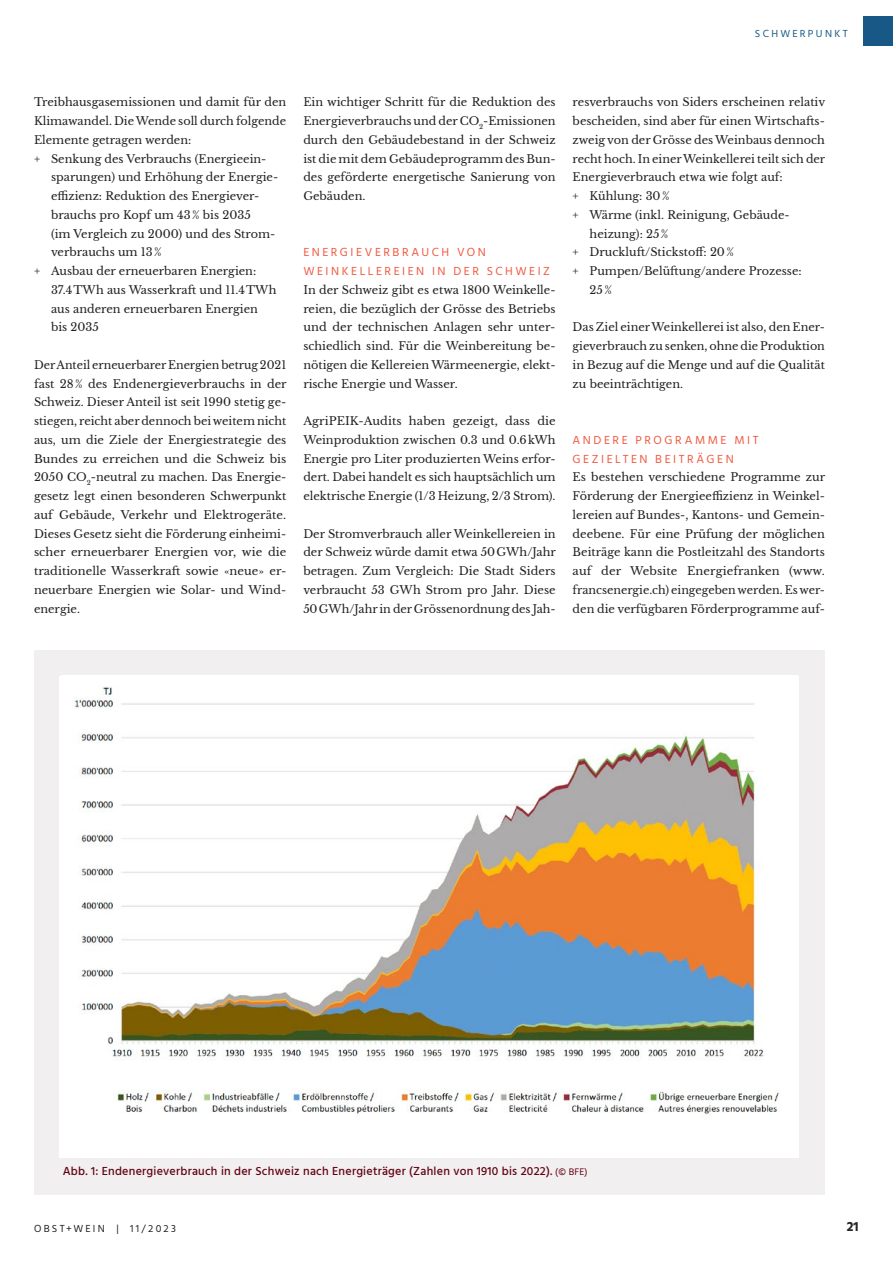
<style>
.page{position:relative;width:893px;height:1263px;background:#fff}
.page>*{position:absolute;margin:0;border:0;box-sizing:border-box;transform-origin:0 0}
.t1{font:700 13.5px "Hind";color:#282526}
.t2{font:500 12px "Hind";letter-spacing:.02em;color:#620012}
.t3{font:12px/18.8px "Hind";letter-spacing:.21em;color:#f0593e}
.t4{font:11.25px/18.8px "Libre Baskerville";color:#231f20;text-align:justify}
.t5{font:10.5px "Hind";letter-spacing:.215em;color:#231f20}
.t6{font:10.5px "Hind";letter-spacing:.215em;color:#175887}
.s1{font-weight:400;font-size:9.75px}
</style>
<div class="page">
<div style="left:863px;top:16px;width:30px;height:30px;background:#175887"></div>
<div style="left:34px;top:650px;width:791px;height:545px;background:#f1efef"></div>
<div style="left:60px;top:676px;width:739px;height:481px;background:#fff"></div>
<img style="left:74px;top:686px;width:705px;height:428px">
<p class="t6" style="left:755px;top:27px;width:95px">SCHWERPUNKT</p>
<p class="t4" style="left:34px;top:93px;width:254px;text-align:left">Treibhausgasemissionen und damit für den Klimawandel. Die Wende soll durch folgende Elemente getragen werden:<br>+ Senkung des Verbrauchs (Energieein-</p>
<p class="t4" style="left:51px;top:168px;width:229px">sparungen) und Erhöhung der Energie-</p>
<p class="t4" style="left:51px;top:187px;width:210px">effizienz: Reduktion des Energiever-</p>
<p class="t4" style="left:51px;top:206px;width:201px">brauchs pro Kopf um 43% bis 2035</p>
<p class="t4" style="left:51px;top:224px;width:226px">(im Vergleich zu 2000) und des Strom-</p>
<p class="t4" style="left:51px;top:243px;width:112px">verbrauchs um 13%</p>
<p class="t4" style="left:34px;top:262px;width:224px">+ Ausbau der erneuerbaren Energien:</p>
<p class="t4" style="left:51px;top:281px;width:227px">37.4TWh aus Wasserkraft und 11.4TWh</p>
<p class="t4" style="left:51px;top:299px;width:208px">aus anderen erneuerbaren Energien</p>
<p class="t4" style="left:51px;top:318px;width:49px">bis 2035</p>
<p class="t4" style="left:34px;top:355px;width:254px">Der Anteil erneuerbarer Energien betrug 2021 fast 28% des Endenergieverbrauchs in der Schweiz. Dieser Anteil ist seit 1990 stetig ge&shy;stiegen, reicht aber dennoch bei weitem nicht aus, um die Ziele der Energiestrategie des Bundes zu erreichen und die Schweiz bis 2050 CO<sub>2</sub>-neutral zu machen. Das Energie&shy;gesetz legt einen besonderen Schwerpunkt auf Gebäude, Verkehr und Elektrogeräte.<br>Dieses Gesetz sieht die Förderung einheimi&shy;scher erneuerbarer Energien vor, wie die traditionelle Wasserkraft sowie «neue» er&shy;neuerbare Energien wie Solar- und Wind&shy;energie.</p>
<p class="t4" style="left:303px;top:93px;width:254px">Ein wichtiger Schritt für die Reduktion des Energieverbrauchs und der CO<sub>2</sub>-Emissionen durch den Gebäudebestand in der Schweiz ist die mit dem Gebäudeprogramm des Bun&shy;des geförderte energetische Sanierung von Gebäuden.</p>
<p class="t3" style="left:303px;top:243px;width:248px">ENERGIEVERBRAUCH VON<br>WEINKELLEREIEN IN DER SCHWEIZ</p>
<p class="t4" style="left:303px;top:280px;width:254px">In der Schweiz gibt es etwa 1800 Weinkelle&shy;reien, die bezüglich der Grösse des Betriebs und der technischen Anlagen sehr unter&shy;schiedlich sind. Für die Weinbereitung be&shy;nötigen die Kellereien Wärmeenergie, elekt&shy;rische Energie und Wasser.</p>
<p class="t4" style="left:303px;top:412px;width:254px">AgriPEIK-Audits haben gezeigt, dass die Weinproduktion zwischen 0.3 und 0.6kWh Energie pro Liter produzierten Weins erfor&shy;dert. Dabei handelt es sich hauptsächlich um elektrische Energie (1/3 Heizung, 2/3 Strom).</p>
<p class="t4" style="left:303px;top:524px;width:254px">Der Stromverbrauch aller Weinkellereien in der Schweiz würde damit etwa 50GWh/Jahr betragen. Zum Vergleich: Die Stadt Siders verbraucht 53 GWh Strom pro Jahr. Diese 50GWh/Jahr in der Grössenordnung des Jah-</p>
<p class="t4" style="left:573px;top:93px;width:254px">resverbrauchs von Siders erscheinen relativ</p>
<p class="t4" style="left:573px;top:112px;width:254px">bescheiden, sind aber für einen Wirtschafts-</p>
<p class="t4" style="left:573px;top:130px;width:254px">zweig von der Grösse des Weinbaus dennoch</p>
<p class="t4" style="left:573px;top:149px;width:254px">recht hoch. In einer Weinkellerei teilt sich der</p>
<p class="t4" style="left:573px;top:168px;width:212px">Energieverbrauch etwa wie folgt auf:</p>
<p class="t4" style="left:573px;top:187px;width:98px">+ Kühlung: 30%</p>
<p class="t4" style="left:573px;top:205px;width:219px">+ Wärme (inkl. Reinigung, Gebäude-</p>
<p class="t4" style="left:590px;top:224px;width:80px">heizung): 25%</p>
<p class="t4" style="left:573px;top:243px;width:163px">+ Druckluft/Stickstoff: 20%</p>
<p class="t4" style="left:573px;top:262px;width:231px">+ Pumpen/Belüftung/andere Prozesse:</p>
<p class="t4" style="left:590px;top:281px;width:24px">25%</p>
<p class="t4" style="left:573px;top:318px;width:254px">Das Ziel einer Weinkellerei ist also, den Ener&shy;gieverbrauch zu senken, ohne die Produktion in Bezug auf die Menge und auf die Qualität zu beeinträchtigen.</p>
<p class="t3" style="left:573px;top:430px;width:187px">ANDERE PROGRAMME MIT<br>GEZIELTEN BEITRÄGEN</p>
<p class="t4" style="left:573px;top:468px;width:254px">Es bestehen verschiedene Programme zur Förderung der Energieeffizienz in Weinkel&shy;lereien auf Bundes-, Kantons- und Gemein&shy;deebene. Für eine Prüfung der möglichen Beiträge kann die Postleitzahl des Standorts auf der Website Energiefranken (www. francsenergie.ch) eingegeben werden. Es wer&shy;den die verfügbaren Förderprogramme auf-</p>
<p class="t2" style="left:63px;top:1164px;width:526px">Abb. 1: Endenergieverbrauch in der Schweiz nach Energieträger (Zahlen von 1910 bis 2022). <span class="s1">(© BFE)</span></p>
<p class="t5" style="left:34px;top:1222px;width:144px">OBST+WEIN | 11/2023</p>
<p class="t1" style="left:847px;top:1219px;width:13px">21</p>
</div>
